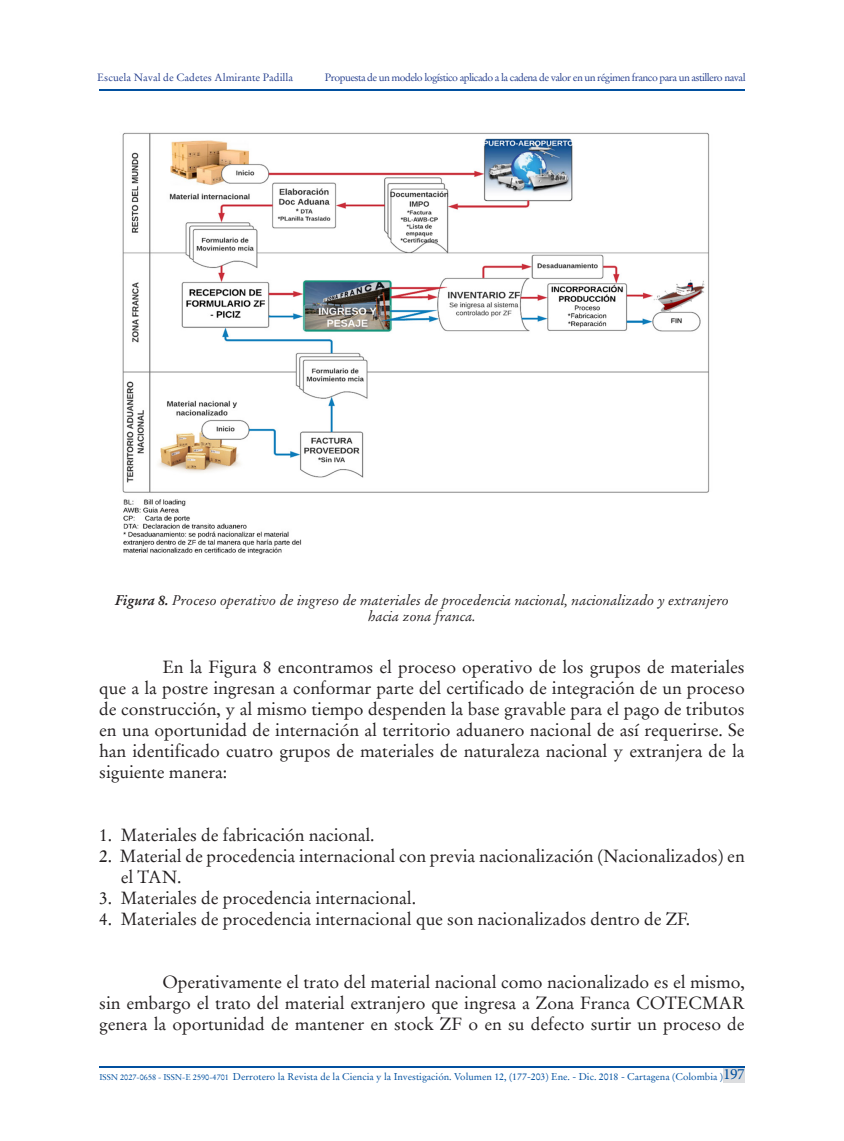
<style>
.page{position:relative;width:844px;height:1141px;background:#fff}
.page>*{position:absolute;margin:0;border:0;box-sizing:border-box;transform-origin:0 0}
.t1{font:17.5px/21px "Stempel Garamond";letter-spacing:-.005em;color:#231f20;text-align:justify}
.t2{font:15.75px "Minion Pro";color:#01509f}
.t3{font:italic 14px/16.8px "Stempel Garamond";color:#231f20;text-align:center}
.t4{font:10.5px "Stempel Garamond";letter-spacing:-.05em;color:#253f8e}
.t5{font:10.5px "Stempel Garamond";color:#253f8e}
.t6{font:9.8px "Stempel Garamond";color:#01509f}
.s1{font-weight:700}
.s2{font-size:8.22px}
</style>
<div class="page">
<div style="left:723px;top:1068px;width:21px;height:15px;background:#dcdddf"></div>
<hr style="left:99px;top:1066px;width:645px;height:2px;background:#01509f">
<hr style="left:99px;top:89px;width:645px;height:2px;background:#01509f">
<img style="left:122px;top:132px;width:588px;height:423px">
<p class="t5" style="left:97px;top:72px;width:197px">Escuela Naval de Cadetes Almirante Padilla</p>
<p class="t4" style="left:325px;top:72px;width:422px">Propuesta de un modelo logístico aplicado a la cadena de valor en un régimen franco para un astillero naval</p>
<p class="t3" style="left:115px;top:591px;width:615px"><span class="s1">Figura 8.</span> Proceso operativo de ingreso de materiales de procedencia nacional, nacionalizado y extranjero hacia zona franca.</p>
<p class="t1" style="left:99px;top:657px;width:646px;text-indent:63px">En la Figura 8 encontramos el proceso operativo de los grupos de materiales que a la postre ingresan a conformar parte del certificado de integración de un proceso de construcción, y al mismo tiempo despenden la base gravable para el pago de tributos en una oportunidad de internación al territorio aduanero nacional de así requerirse. Se han identificado cuatro grupos de materiales de naturaleza nacional y extranjera de la siguiente manera:</p>
<p class="t1" style="left:99px;top:825px;width:277px">1. Materiales de fabricación nacional.</p>
<p class="t1" style="left:99px;top:846px;width:646px">2. Material de procedencia internacional con previa nacionalización (Nacionalizados) en</p>
<p class="t1" style="left:121px;top:867px;width:62px">el TAN.</p>
<p class="t1" style="left:99px;top:888px;width:318px">3. Materiales de procedencia internacional.</p>
<p class="t1" style="left:99px;top:909px;width:592px">4. Materiales de procedencia internacional que son nacionalizados dentro de ZF.</p>
<p class="t1" style="left:99px;top:972px;width:646px;text-indent:63px">Operativamente el trato del material nacional como nacionalizado es el mismo, sin embargo el trato del material extranjero que ingresa a Zona Franca COTECMAR genera la oportunidad de mantener en stock ZF o en su defecto surtir un proceso de</p>
<p class="t2" style="left:723px;top:1064px;width:23px">197</p>
<p class="t6" style="left:99px;top:1071px;width:625px"><span class="s2">ISSN 2027-0658 - ISSN-E 2590-4701</span> Derrotero la Revista de la Ciencia y la Investigación. Volumen 12, (177-203) Ene. - Dic. 2018 - Cartagena (Colombia )</p>
</div>
